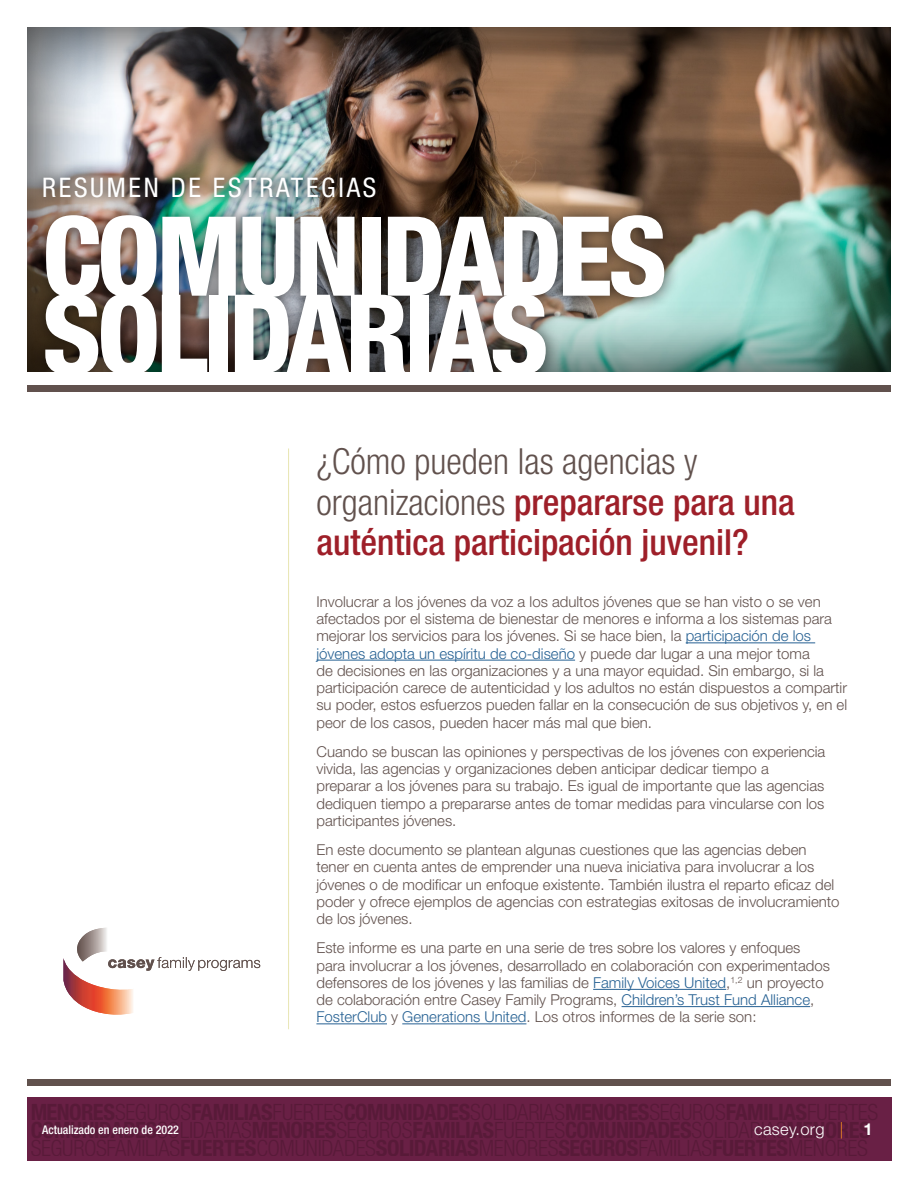
<style>
.page{position:relative;width:918px;height:1188px;background:#fff}
.page>*{position:absolute;margin:0;border:0;box-sizing:border-box;transform-origin:0 0}
.t1{font:800 condensed 110.55px/78px "Helvetica Neue LT Std";letter-spacing:-.04em;color:#fff}
.intro_line{font:500 condensed 36px/40.5px "Helvetica Neue LT Std";color:#9e1f29}
.t2{font:condensed 27px "Helvetica Neue LT Std";letter-spacing:.1em;color:#fff}
.t3{font:300 16.5px "Helvetica Neue LT Std";letter-spacing:.02em;color:#fff}
.body{font:300 15px/17.2px "Helvetica Neue LT Std";color:#61514d}
.t4{font:500 condensed 12px "Helvetica Neue LT Std";color:#fff}
.s1{font-weight:300;color:#61514d}
.s2{color:#266193}
.s3{color:#f18a21}
.s4{font-weight:700}
</style>
<div class="page">
<div style="left:27px;top:1098px;width:864px;height:63px;background:#692045"></div>
<div style="left:27px;top:1079px;width:864px;height:7px;background:#61514d"></div>
<div style="left:26px;top:27px;width:865px;height:347px;background:#000;opacity:.75"></div>
<div style="left:28px;top:163px;width:652px;height:228px;background:#000;opacity:.6"></div>
<div style="left:27px;top:385px;width:864px;height:7px;background:#61514d"></div>
<div style="left:27px;top:373px;width:864px;height:12px;background:#fff"></div>
<hr style="left:288px;top:449px;width:1px;height:580px;background:#e9e7b7">
<svg style="left:63px;top:928px;width:197px;height:87px"></svg>
<hr style="left:686px;top:642px;width:129px;height:1px;background:#266193">
<hr style="left:316px;top:660px;width:259px;height:1px;background:#266193">
<hr style="left:593px;top:989px;width:133px;height:1px;background:#266193">
<hr style="left:622px;top:1006px;width:188px;height:1px;background:#266193">
<hr style="left:316px;top:1023px;width:71px;height:1px;background:#266193">
<hr style="left:402px;top:1023px;width:124px;height:1px;background:#266193">
<h3 class="t2" style="left:42px;top:172px;width:336px">RESUMEN DE ESTRATEGIAS</h3>
<h1 class="t1" style="left:42px;top:216px;width:627px">COMUNIDADES<br>SOLIDARIAS</h1>
<p class="intro_line" style="left:316px;top:441px;width:480px"><span class="s1">¿Cómo pueden las agencias y organizaciones</span> prepararse para una auténtica participación juvenil?</p>
<p class="t4" style="left:42px;top:1122px;width:138px">Actualizado en enero de 2022</p>
<p class="body" style="left:316px;top:593px;width:532px">Involucrar a los jóvenes da voz a los adultos jóvenes que se han visto o se ven afectados por el sistema de bienestar de menores e informa a los sistemas para mejorar los servicios para los jóvenes. Si se hace bien, la <span class="s2">participación de los jóvenes adopta un espíritu de co-diseño</span> y puede dar lugar a una mejor toma<br>de decisiones en las organizaciones y a una mayor equidad. Sin embargo, si la participación carece de autenticidad y los adultos no están dispuestos a compartir su poder, estos esfuerzos pueden fallar en la consecución de sus objetivos y, en el peor de los casos, pueden hacer más mal que bien.</p>
<p class="body" style="left:316px;top:743px;width:511px">Cuando se buscan las opiniones y perspectivas de los jóvenes con experiencia vivida, las agencias y organizaciones deben anticipar dedicar tiempo a preparar a los jóvenes para su trabajo. Es igual de importante que las agencias dediquen tiempo a prepararse antes de tomar medidas para vincularse con los participantes jóvenes.</p>
<p class="body" style="left:316px;top:841px;width:525px">En este documento se plantean algunas cuestiones que las agencias deben tener en cuenta antes de emprender una nueva iniciativa para involucrar a los jóvenes o de modificar un enfoque existente. También ilustra el reparto eficaz del poder y ofrece ejemplos de agencias con estrategias exitosas de involucramiento de los jóvenes.</p>
<p class="body" style="left:316px;top:939px;width:515px">Este informe es una parte en una serie de tres sobre los valores y enfoques para involucrar a los jóvenes, desarrollado en colaboración con experimentados defensores de los jóvenes y las familias de <span class="s2">Family Voices United</span>,<sup>1,2</sup> un proyecto de colaboración entre Casey Family Programs, <span class="s2">Children’s Trust Fund Alliance</span>, <span class="s2">FosterClub</span> y <span class="s2">Generations United</span>. Los otros informes de la serie son:</p>
<p class="t3" style="left:754px;top:1119px;width:120px">casey.org <span class="s3">|</span> <span class="s4">1</span></p>
</div>
